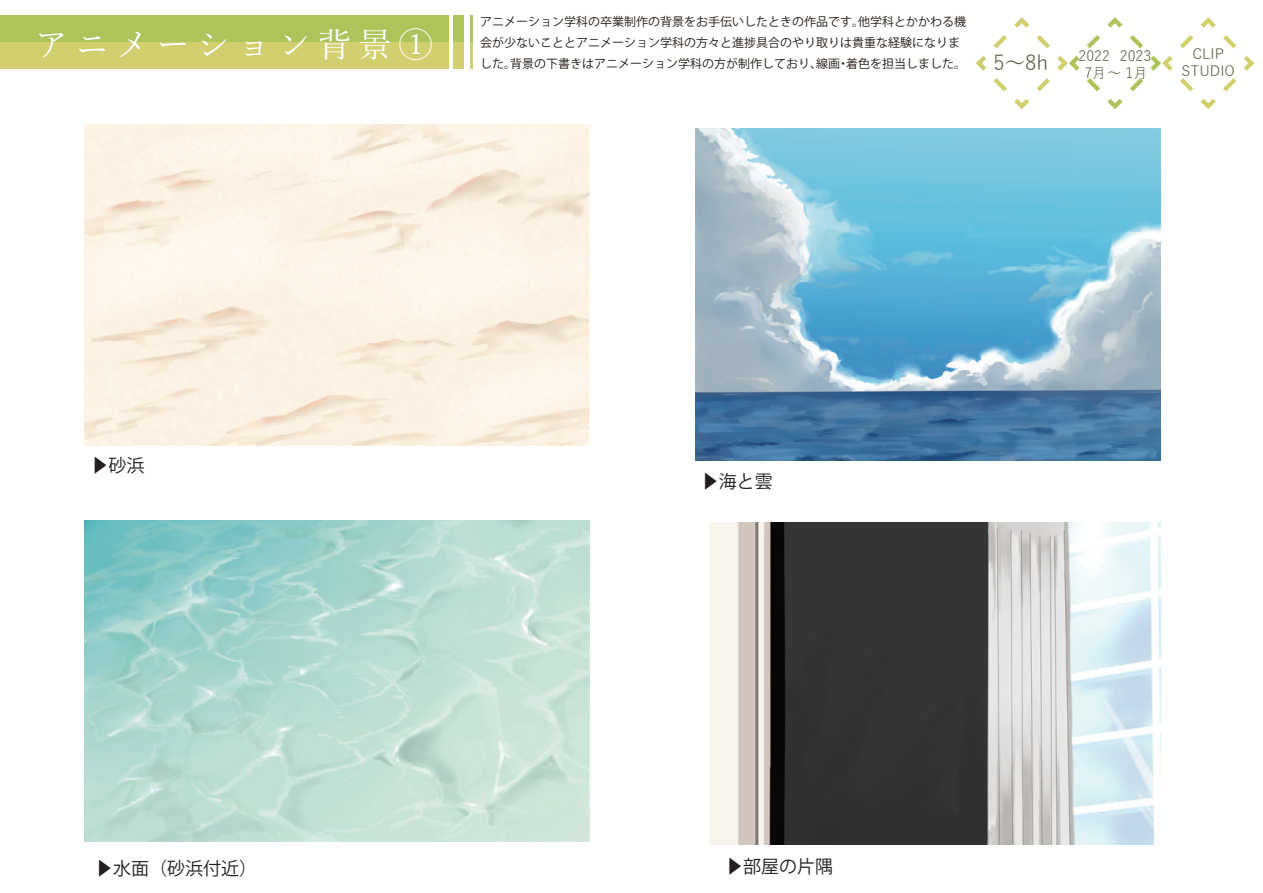
<style>
.page{position:relative;width:1263px;height:893px;background:#fff}
.page>*{position:absolute;margin:0;border:0;box-sizing:border-box;transform-origin:0 0}
.t1{font:33.75px "Yu Mincho";letter-spacing:.2em;color:#fff}
.t2{font:20.4px "Yu Gothic";color:#5e5e46}
.t3{font:18px "Koz Go Pr 6 N";color:#231f20}
.t4{font:14.1px/17px "Yu Gothic";color:#5e5e46;text-align:center}
.t5{font:12px/21px "Koz Go Pr 6 N";color:#211814}
</style>
<div class="page">
<svg style="left:976px;top:17px;width:279px;height:93px"></svg>
<img style="left:84px;top:520px;width:505px;height:321px">
<img style="left:696px;top:129px;width:465px;height:332px">
<img style="left:710px;top:522px;width:451px;height:322px">
<div style="left:0;top:15px;width:449px;height:54px;background:#adc45a"></div>
<div style="left:0;top:42px;width:449px;height:27px;background:#d2cf6f"></div>
<div style="left:454px;top:15px;width:10px;height:54px;background:#adc45a"></div>
<div style="left:454px;top:42px;width:10px;height:27px;background:#d2cf6f"></div>
<hr style="left:470px;top:15px;width:3px;height:54px;background:#adc45a">
<hr style="left:470px;top:42px;width:3px;height:27px;background:#d2cf6f">
<h1 class="t1" style="left:35px;top:13px;width:399px">アニメーション背景①</h1>
<p class="t5" style="left:480px;top:11px;width:488px">アニメーション学科の卒業制作の背景をお手伝いしたときの作品です。他学科とかかわる機会が少ないこととアニメーション学科の方々と進捗具合のやり取りは貴重な経験になりま</p>
<p class="t5" style="left:480px;top:53px;width:488px">した。背景の下書きはアニメーション学科の方が制作しており、線画・着色を担当しました。</p>
<p class="t4" style="left:1181px;top:43px;width:55px">CLIP<br>STUDIO</p>
<p class="t4" style="left:1084px;top:46px;width:65px;line-height:16px;text-align:left;text-indent:-6px">2022<br>7月～ 1月</p>
<p class="t4" style="left:1120px;top:46px;width:33px">2023</p>
<h2 class="t2" style="left:993px;top:44px;width:56px">5～8h</h2>
<h3 class="t3" style="left:91px;top:455px;width:55px">▶砂浜</h3>
<h3 class="t3" style="left:701px;top:471px;width:73px">▶海と雲</h3>
<h3 class="t3" style="left:95px;top:858px;width:163px">▶水面（砂浜付近）</h3>
<h3 class="t3" style="left:725px;top:856px;width:109px">▶部屋の片隅</h3>
</div>
